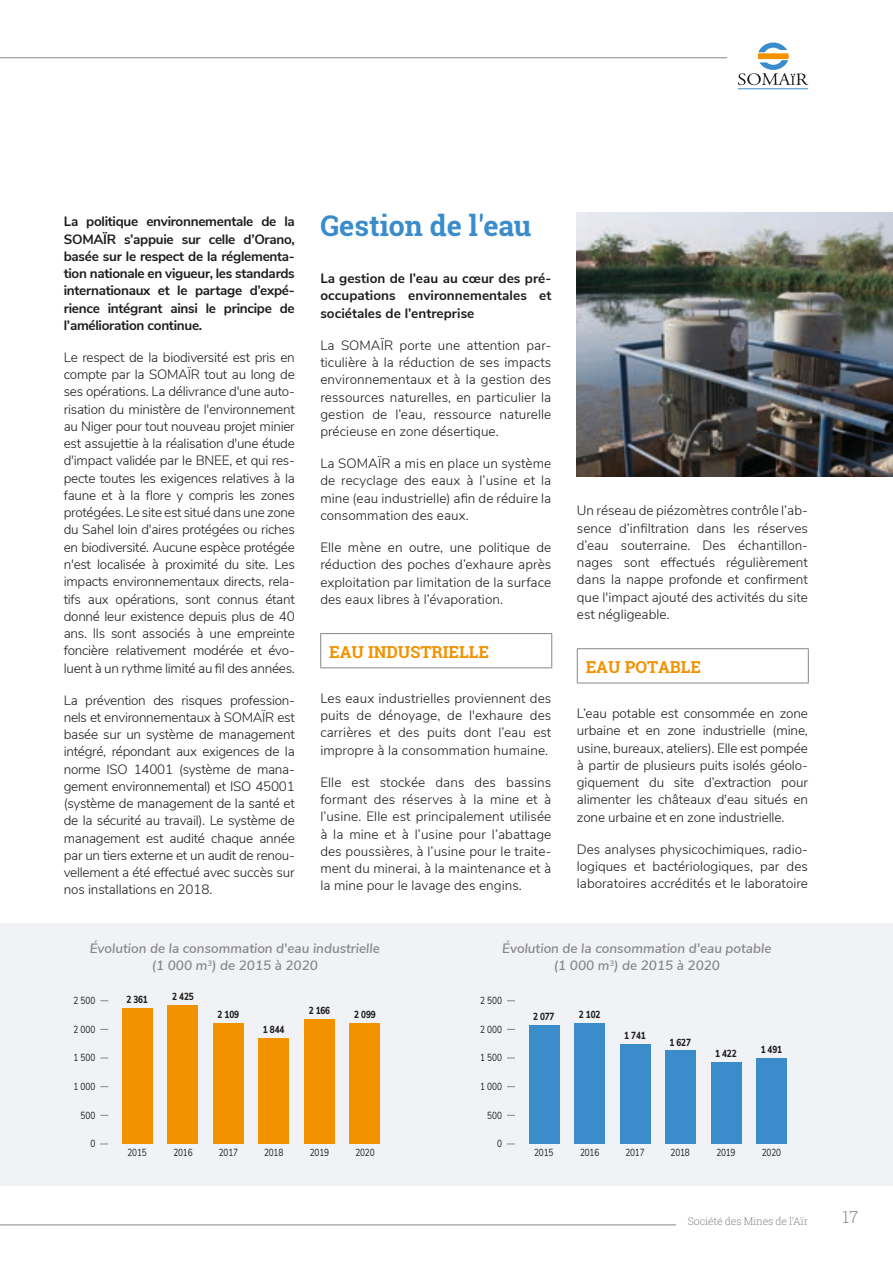
<style>
.page{position:relative;width:893px;height:1263px;background:#fff}
.page>*{position:absolute;margin:0;border:0;box-sizing:border-box;transform-origin:0 0}
.t1{font:700 28.5px "Roboto Slab";color:#3a8ccb}
.t2{font:700 16.5px "Roboto Slab";color:#f39200}
.t3{font:300 16.5px "Roboto Slab";color:#878787}
.t4{font:300 13.5px/17.2px "Nunito Sans";color:#1d1d1b;text-align:justify}
.t5{font:700 13.5px/17.2px "Nunito Sans";letter-spacing:-.015em;color:#1d1d1b;text-align:justify}
.t6{font:italic 600 13.5px/17.2px "Nunito Sans";color:#878787;text-align:center}
.t7{font:300 10.5px "Roboto Slab";letter-spacing:-.02em;color:#878787}
.t8{font:10.2px "Nunito Sans";letter-spacing:-.02em;color:#1d1d1b;scale:.8 1}
.t9{font:800 10.2px "Nunito Sans";letter-spacing:-.015em;color:#1d1d1b;scale:.8 1}
</style>
<div class="page">
<hr style="left:0;top:57px;width:727px;height:1px;background:#878787">
<hr style="left:738px;top:88px;width:70px;height:1px;background:#3a8ccb">
<svg style="left:738px;top:43px;width:70px;height:42px"></svg>
<hr style="left:0;top:1224px;width:676px;height:1px;background:#878787">
<div style="left:0;top:923px;width:893px;height:263px;background:#f0f2f5"></div>
<hr style="left:320px;top:633px;width:232px;height:1px;background:#878787">
<hr style="left:320px;top:634px;width:1px;height:33px;background:#878787">
<hr style="left:551px;top:634px;width:1px;height:33px;background:#878787">
<hr style="left:320px;top:667px;width:232px;height:1px;background:#878787">
<hr style="left:577px;top:648px;width:232px;height:1px;background:#878787">
<hr style="left:577px;top:649px;width:1px;height:34px;background:#878787">
<hr style="left:808px;top:649px;width:1px;height:34px;background:#878787">
<hr style="left:577px;top:683px;width:232px;height:1px;background:#878787">
<div style="left:350px;top:1024px;width:30px;height:120px;background:#f39200"></div>
<div style="left:304px;top:1020px;width:31px;height:124px;background:#f39200"></div>
<div style="left:259px;top:1038px;width:30px;height:106px;background:#f39200"></div>
<div style="left:213px;top:1023px;width:31px;height:121px;background:#f39200"></div>
<div style="left:168px;top:1005px;width:30px;height:139px;background:#f39200"></div>
<div style="left:122px;top:1009px;width:31px;height:135px;background:#f39200"></div>
<div style="left:756px;top:1058px;width:31px;height:86px;background:#3a8ccb"></div>
<div style="left:711px;top:1062px;width:30px;height:82px;background:#3a8ccb"></div>
<div style="left:665px;top:1051px;width:31px;height:93px;background:#3a8ccb"></div>
<div style="left:620px;top:1044px;width:30px;height:100px;background:#3a8ccb"></div>
<div style="left:574px;top:1023px;width:31px;height:121px;background:#3a8ccb"></div>
<div style="left:529px;top:1025px;width:30px;height:119px;background:#3a8ccb"></div>
<img style="left:577px;top:213px;width:316px;height:263px">
<p class="t5" style="left:64px;top:212px;width:233px">La politique environnementale de la SOMAÏR s’appuie sur celle d’Orano, basée sur le respect de la réglementa&shy;tion nationale en vigueur, les standards internationaux et le partage d’expé&shy;rience intégrant ainsi le principe de l’amélioration continue.</p>
<p class="t4" style="left:64px;top:348px;width:233px">Le respect de la biodiversité est pris en compte par la SOMAÏR tout au long de ses opérations. La délivrance d'une auto&shy;risation du ministère de l'environnement au Niger pour tout nouveau projet minier est assujettie à la réalisation d'une étude d'impact validée par le BNEE, et qui res&shy;pecte toutes les exigences relatives à la faune et à la flore y compris les zones protégées. Le site est situé dans une zone du Sahel loin d'aires protégées ou riches en biodiversité. Aucune espèce protégée n'est localisée à proximité du site. Les impacts environnementaux directs, rela&shy;tifs aux opérations, sont connus étant donné leur existence depuis plus de 40 ans. Ils sont associés à une empreinte foncière relativement modérée et évo&shy;luent à un rythme limité au fil des années.</p>
<p class="t4" style="left:64px;top:690px;width:233px">La prévention des risques profession&shy;nels et environnementaux à SOMAÏR est basée sur un système de management intégré, répondant aux exigences de la norme ISO 14001 (système de mana&shy;gement environnemental) et ISO 45001 (système de management de la santé et de la sécurité au travail). Le système de management est audité chaque année par un tiers externe et un audit de renou&shy;vellement a été effectué avec succès sur nos installations en 2018.</p>
<h1 class="t1" style="left:320px;top:206px;width:213px">Gestion de l'eau</h1>
<p class="t5" style="left:320px;top:269px;width:233px">La gestion de l’eau au cœur des pré&shy;occupations environnementales et sociétales de l’entreprise</p>
<p class="t4" style="left:320px;top:336px;width:233px">La SOMAÏR porte une attention par&shy;ticulière à la réduction de ses impacts environnementaux et à la gestion des ressources naturelles, en particulier la gestion de l’eau, ressource naturelle précieuse en zone désertique.</p>
<p class="t4" style="left:320px;top:454px;width:233px">La SOMAÏR a mis en place un système de recyclage des eaux à l’usine et la mine (eau industrielle) afin de réduire la consommation des eaux.</p>
<p class="t4" style="left:320px;top:538px;width:233px">Elle mène en outre, une politique de réduction des poches d’exhaure après exploitation par limitation de la surface des eaux libres à l’évaporation.</p>
<p class="t2" style="left:329px;top:641px;width:161px">EAU INDUSTRIELLE</p>
<p class="t4" style="left:320px;top:689px;width:233px">Les eaux industrielles proviennent des puits de dénoyage, de l'exhaure des carrières et des puits dont l’eau est impropre à la consommation humaine.</p>
<p class="t4" style="left:320px;top:773px;width:233px">Elle est stockée dans des bassins formant des réserves à la mine et à l’usine. Elle est principalement utilisée à la mine et à l’usine pour l’abattage des poussières, à l’usine pour le traite&shy;ment du minerai, à la maintenance et à la mine pour le lavage des engins.</p>
<p class="t4" style="left:577px;top:501px;width:233px">Un réseau de piézomètres contrôle l’ab&shy;sence d’infiltration dans les réserves d’eau souterraine. Des échantillon&shy;nages sont effectués régulièrement dans la nappe profonde et confirment que l'impact ajouté des activités du site est négligeable.</p>
<p class="t2" style="left:586px;top:656px;width:117px">EAU POTABLE</p>
<p class="t4" style="left:577px;top:704px;width:233px">L’eau potable est consommée en zone urbaine et en zone industrielle (mine, usine, bureaux, ateliers). Elle est pompée à partir de plusieurs puits isolés géolo&shy;giquement du site d’extraction pour alimenter les châteaux d'eau situés en zone urbaine et en zone industrielle.</p>
<p class="t4" style="left:577px;top:839px;width:233px">Des analyses physicochimiques, radio&shy;logiques et bactériologiques, par des laboratoires accrédités et le laboratoire</p>
<p class="t6" style="left:90px;top:939px;width:292px">Évolution de la consommation d'eau industrielle (1 000 m<sup>3</sup>) de 2015 à 2020</p>
<p class="t6" style="left:502px;top:939px;width:271px">Évolution de la consommation d'eau potable (1 000 m<sup>3</sup>) de 2015 à 2020</p>
<p class="t8" style="left:73px;top:993px;width:29px">2 500</p>
<p class="t9" style="left:126px;top:992px;width:28px">2 361</p>
<p class="t8" style="left:116px;top:993px;width:29px">2 500</p>
<p class="t9" style="left:172px;top:988px;width:28px">2 425</p>
<p class="t9" style="left:169px;top:992px;width:28px">2 361</p>
<p class="t8" style="left:480px;top:993px;width:29px">2 500</p>
<p class="t9" style="left:218px;top:1006px;width:28px">2 109</p>
<p class="t9" style="left:309px;top:1003px;width:28px">2 166</p>
<p class="t9" style="left:351px;top:1003px;width:28px">2 166</p>
<p class="t9" style="left:354px;top:1007px;width:28px">2 099</p>
<p class="t9" style="left:536px;top:1007px;width:28px">2 102</p>
<p class="t9" style="left:533px;top:1008px;width:28px">2 077</p>
<p class="t9" style="left:579px;top:1007px;width:28px">2 102</p>
<p class="t8" style="left:73px;top:1022px;width:29px">2 000</p>
<p class="t8" style="left:73px;top:1050px;width:29px">1 500</p>
<p class="t9" style="left:263px;top:1022px;width:28px">1 844</p>
<p class="t8" style="left:480px;top:1022px;width:29px">2 000</p>
<p class="t8" style="left:480px;top:1050px;width:29px">1 500</p>
<p class="t9" style="left:624px;top:1028px;width:28px">1 741</p>
<p class="t9" style="left:627px;top:1034px;width:28px">1 627</p>
<p class="t9" style="left:669px;top:1034px;width:28px">1 627</p>
<p class="t9" style="left:718px;top:1042px;width:28px">1 491</p>
<p class="t9" style="left:715px;top:1045px;width:28px">1 422</p>
<p class="t9" style="left:761px;top:1042px;width:28px">1 491</p>
<p class="t8" style="left:73px;top:1079px;width:29px">1 000</p>
<p class="t8" style="left:480px;top:1079px;width:29px">1 000</p>
<p class="t8" style="left:81px;top:1108px;width:20px">500</p>
<p class="t8" style="left:487px;top:1108px;width:20px">500</p>
<p class="t8" style="left:90px;top:1136px;width:8px">0</p>
<p class="t8" style="left:128px;top:1144px;width:26px">2015</p>
<p class="t8" style="left:170px;top:1144px;width:26px">2015</p>
<p class="t8" style="left:173px;top:1144px;width:26px">2016</p>
<p class="t8" style="left:216px;top:1144px;width:26px">2016</p>
<p class="t8" style="left:261px;top:1144px;width:26px">2017</p>
<p class="t8" style="left:307px;top:1144px;width:26px">2018</p>
<p class="t8" style="left:353px;top:1144px;width:26px">2019</p>
<p class="t8" style="left:219px;top:1144px;width:26px">2017</p>
<p class="t8" style="left:264px;top:1144px;width:26px">2018</p>
<p class="t8" style="left:310px;top:1144px;width:26px">2019</p>
<p class="t8" style="left:355px;top:1144px;width:26px">2020</p>
<p class="t8" style="left:497px;top:1136px;width:8px">0</p>
<p class="t8" style="left:534px;top:1144px;width:26px">2015</p>
<p class="t8" style="left:537px;top:1144px;width:26px">2016</p>
<p class="t8" style="left:580px;top:1144px;width:26px">2016</p>
<p class="t8" style="left:583px;top:1144px;width:26px">2017</p>
<p class="t8" style="left:628px;top:1144px;width:26px">2018</p>
<p class="t8" style="left:625px;top:1144px;width:26px">2017</p>
<p class="t8" style="left:671px;top:1144px;width:26px">2018</p>
<p class="t8" style="left:674px;top:1144px;width:26px">2019</p>
<p class="t8" style="left:719px;top:1144px;width:26px">2020</p>
<p class="t8" style="left:716px;top:1144px;width:26px">2019</p>
<p class="t8" style="left:762px;top:1144px;width:26px">2020</p>
<p class="t7" style="left:688px;top:1214px;width:121px">Société des Mines de l’Aïr</p>
<p class="t3" style="left:843px;top:1205px;width:17px">17</p>
</div>
